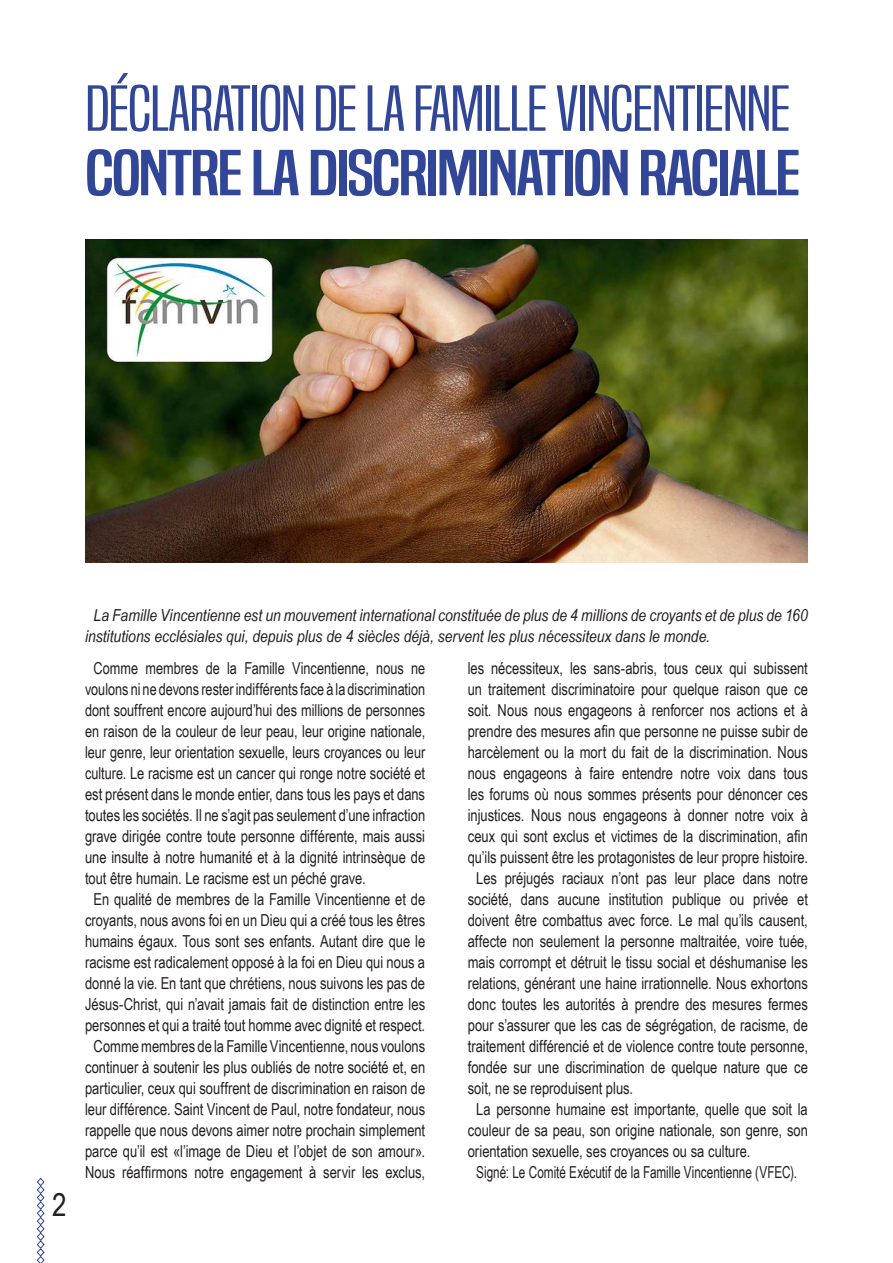
<style>
.page{position:relative;width:893px;height:1263px;background:#fff}
.page>*{position:absolute;margin:0;border:0;box-sizing:border-box;transform-origin:0 0}
.t1{font:60px "Built Titling Lt";letter-spacing:-.02em;color:#314697;scale:1.46 1}
.t2{font:60px "Built Titling Rg";letter-spacing:-.03em;color:#314697;scale:1.46 1}
.t3{font:31.5px "Arial Narrow";color:#231f20}
.t4{font:16.5px "Arial Narrow";color:#231f20;scale:.96 1}
.t5{font:16.5px "Arial Narrow";color:#231f20;scale:.94 1}
.t6{font:italic 16.5px/21px "Arial Narrow";color:#231f20}
.t7{font:16.5px "Arial Narrow";color:#231f20;scale:.87 1}
</style>
<div class="page">
<svg style="left:36px;top:1177px;width:9px;height:86px"></svg>
<img style="left:85px;top:240px;width:723px;height:323px">
<h1 class="t1" style="left:85px;top:73px;width:485px">DÉCLARATION DE LA FAMILLE VINCENTIENNE</h1>
<h1 class="t2" style="left:85px;top:138px;width:492px">CONTRE LA DISCRIMINATION RACIALE</h1>
<h2 class="t3" style="left:52px;top:1181px;width:16px">2</h2>
<p class="t6" style="left:85px;top:604px;width:724px;text-indent:9px">La Famille Vincentienne est un mouvement international constituée de plus de 4 millions de croyants et de plus de 160 institutions ecclésiales qui, depuis plus de 4 siècles déjà, servent les plus nécessiteux dans le monde.</p>
<p class="t5" style="left:94px;top:656px;width:354px">Comme membres de la Famille Vincentienne, nous ne</p>
<p class="t5" style="left:85px;top:677px;width:363px">voulons ni ne devons rester indifférents face à la discrimination</p>
<p class="t5" style="left:85px;top:698px;width:363px">dont souffrent encore aujourd’hui des millions de personnes</p>
<p class="t5" style="left:85px;top:719px;width:363px">en raison de la couleur de leur peau, leur origine nationale,</p>
<p class="t5" style="left:85px;top:740px;width:363px">leur genre, leur orientation sexuelle, leurs croyances ou leur</p>
<p class="t5" style="left:85px;top:761px;width:363px">culture. Le racisme est un cancer qui ronge notre société et</p>
<p class="t4" style="left:85px;top:782px;width:356px">est présent dans le monde entier, dans tous les pays et dans</p>
<p class="t4" style="left:85px;top:803px;width:356px">toutes les sociétés. Il ne s’agit pas seulement d’une infraction</p>
<p class="t4" style="left:85px;top:824px;width:356px">grave dirigée contre toute personne différente, mais aussi</p>
<p class="t4" style="left:85px;top:845px;width:356px">une insulte à notre humanité et à la dignité intrinsèque de</p>
<p class="t4" style="left:85px;top:866px;width:294px">tout être humain. Le racisme est un péché grave.</p>
<p class="t4" style="left:94px;top:887px;width:347px">En qualité de membres de la Famille Vincentienne et de</p>
<p class="t4" style="left:85px;top:908px;width:356px">croyants, nous avons foi en un Dieu qui a créé tous les êtres</p>
<p class="t4" style="left:85px;top:929px;width:356px">humains égaux. Tous sont ses enfants. Autant dire que le</p>
<p class="t4" style="left:85px;top:950px;width:356px">racisme est radicalement opposé à la foi en Dieu qui nous a</p>
<p class="t4" style="left:85px;top:971px;width:356px">donné la vie. En tant que chrétiens, nous suivons les pas de</p>
<p class="t4" style="left:85px;top:992px;width:356px">Jésus-Christ, qui n’avait jamais fait de distinction entre les</p>
<p class="t4" style="left:85px;top:1013px;width:356px">personnes et qui a traité tout homme avec dignité et respect.</p>
<p class="t4" style="left:94px;top:1034px;width:347px">Comme membres de la Famille Vincentienne, nous voulons</p>
<p class="t4" style="left:85px;top:1055px;width:356px">continuer à soutenir les plus oubliés de notre société et, en</p>
<p class="t4" style="left:85px;top:1076px;width:356px">particulier, ceux qui souffrent de discrimination en raison de</p>
<p class="t4" style="left:85px;top:1097px;width:356px">leur différence. Saint Vincent de Paul, notre fondateur, nous</p>
<p class="t4" style="left:85px;top:1118px;width:356px">rappelle que nous devons aimer notre prochain simplement</p>
<p class="t4" style="left:85px;top:1139px;width:356px">parce qu’il est «l’image de Dieu et l’objet de son amour».</p>
<p class="t4" style="left:85px;top:1160px;width:356px">Nous réaffirmons notre engagement à servir les exclus,</p>
<p class="t4" style="left:468px;top:656px;width:356px">les nécessiteux, les sans-abris, tous ceux qui subissent</p>
<p class="t4" style="left:468px;top:677px;width:356px">un traitement discriminatoire pour quelque raison que ce</p>
<p class="t4" style="left:468px;top:698px;width:356px">soit. Nous nous engageons à renforcer nos actions et à</p>
<p class="t4" style="left:468px;top:719px;width:356px">prendre des mesures afin que personne ne puisse subir de</p>
<p class="t4" style="left:468px;top:740px;width:356px">harcèlement ou la mort du fait de la discrimination. Nous</p>
<p class="t4" style="left:468px;top:761px;width:356px">nous engageons à faire entendre notre voix dans tous</p>
<p class="t4" style="left:468px;top:782px;width:356px">les forums où nous sommes présents pour dénoncer ces</p>
<p class="t4" style="left:468px;top:803px;width:356px">injustices. Nous nous engageons à donner notre voix à</p>
<p class="t4" style="left:468px;top:824px;width:356px">ceux qui sont exclus et victimes de la discrimination, afin</p>
<p class="t4" style="left:468px;top:845px;width:356px">qu’ils puissent être les protagonistes de leur propre histoire.</p>
<p class="t4" style="left:476px;top:866px;width:347px">Les préjugés raciaux n’ont pas leur place dans notre</p>
<p class="t4" style="left:468px;top:887px;width:356px">société, dans aucune institution publique ou privée et</p>
<p class="t4" style="left:468px;top:908px;width:356px">doivent être combattus avec force. Le mal qu’ils causent,</p>
<p class="t4" style="left:468px;top:929px;width:356px">affecte non seulement la personne maltraitée, voire tuée,</p>
<p class="t4" style="left:468px;top:950px;width:356px">mais corrompt et détruit le tissu social et déshumanise les</p>
<p class="t4" style="left:468px;top:971px;width:356px">relations, générant une haine irrationnelle. Nous exhortons</p>
<p class="t4" style="left:468px;top:992px;width:356px">donc toutes les autorités à prendre des mesures fermes</p>
<p class="t4" style="left:468px;top:1013px;width:356px">pour s’assurer que les cas de ségrégation, de racisme, de</p>
<p class="t4" style="left:468px;top:1034px;width:356px">traitement différencié et de violence contre toute personne,</p>
<p class="t4" style="left:468px;top:1055px;width:356px">fondée sur une discrimination de quelque nature que ce</p>
<p class="t4" style="left:468px;top:1076px;width:174px">soit, ne se reproduisent plus.</p>
<p class="t4" style="left:476px;top:1097px;width:347px">La personne humaine est importante, quelle que soit la</p>
<p class="t4" style="left:468px;top:1118px;width:356px">couleur de sa peau, son origine nationale, son genre, son</p>
<p class="t4" style="left:468px;top:1139px;width:296px">orientation sexuelle, ses croyances ou sa culture.</p>
<p class="t7" style="left:476px;top:1160px;width:370px">Signé: Le Comité Exécutif de la Famille Vincentienne (VFEC).</p>
</div>
